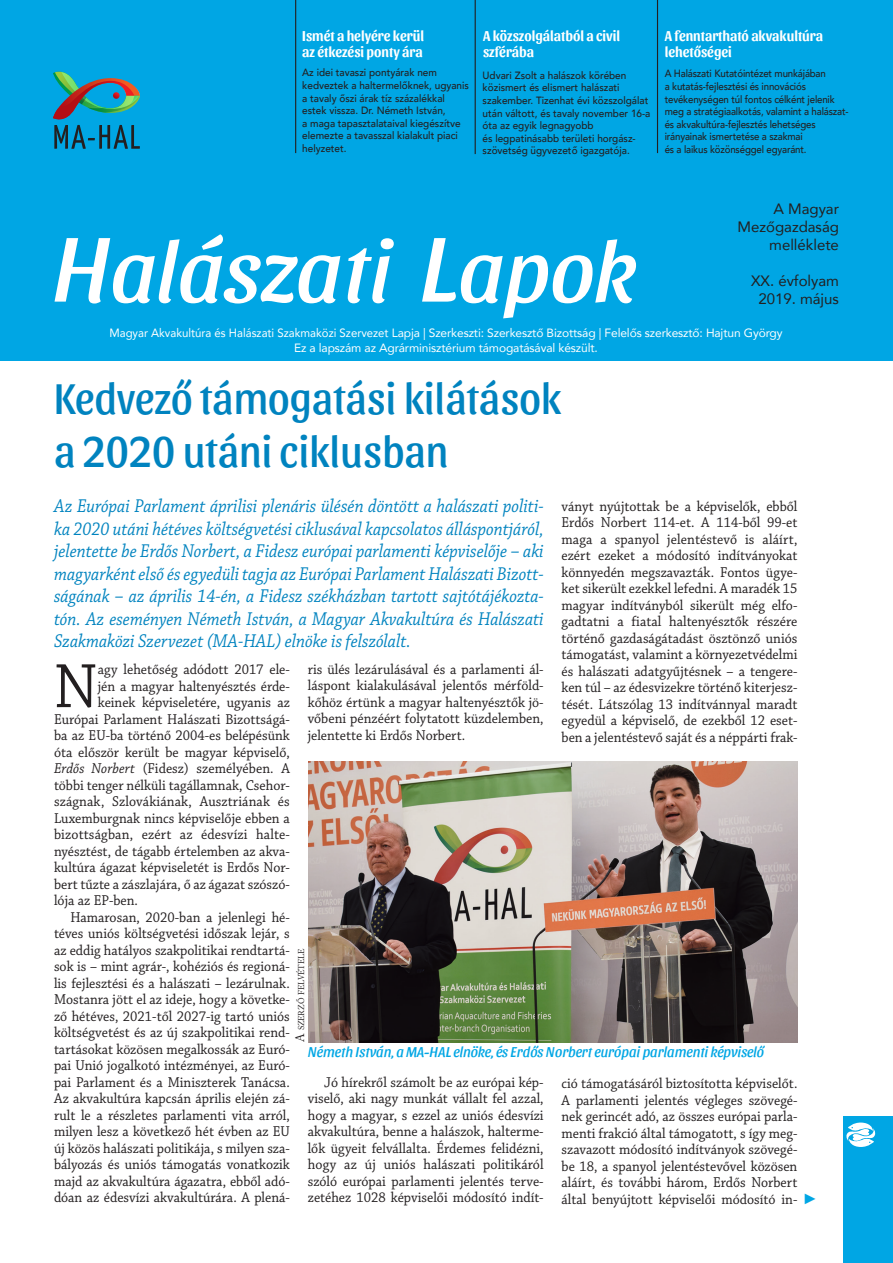
<style>
.page{position:relative;width:893px;height:1263px;background:#fff}
.page>*{position:absolute;margin:0;border:0;box-sizing:border-box;transform-origin:0 0}
.Elsőkenyér{font:65.7px "Chaparral Pro";color:#231f20;scale:.93 1}
.Főcím{font:45px/52.5px "Sansita";color:#0083bf;scale:.95 1}
.Líd{font:italic 19.5px/22.5px "Chaparral Pro";letter-spacing:.005em;color:#0083bf;text-align:justify;scale:.9 1}
.Kenyér{font:15px/16.5px "Chaparral Pro";color:#231f20;text-align:justify;scale:.93 1}
.Elsőkenyér-2{font:15px "Chaparral Pro";color:#231f20;scale:.93 1}
.tartalom_cím{font:700 15px/16.5px "Sansita";color:#fff;scale:.9 1}
.Képaláírás{font:italic 15px "Sansita";color:#00a6e4;scale:.95 1}
.t1{font:15px "Avenir";color:#231f20}
.t2{font:12px "Avenir";letter-spacing:-.01em;color:#fff;scale:.95 1}
.t3{font:12px "Avenir";letter-spacing:-.01em;color:#fff}
.tartalom_kenyér{font:500 10.5px/12.6px "Avenir";color:#231f20;scale:.95 1}
.tartalom_kenyér-2{font:500 10.5px/12.6px "Avenir";color:#231f20;scale:.92 1}
.Fotós{font:8.4px "Adobe Caslon PFL";letter-spacing:-.005em;color:#231f20;scale:.95 1}
.s1{font-style:italic}
.s2{font-size:12px}
.s3{font-family:"Arial";color:#00a6e4}
</style>
<div class="page">
<div style="left:843px;top:1116px;width:50px;height:147px;background:#00a6e4"></div>
<svg style="left:846px;top:1122px;width:29px;height:25px"></svg>
<div style="left:0;top:0;width:893px;height:361px;background:#00a6e4"></div>
<svg style="left:55px;top:234px;width:285px;height:69px"></svg>
<svg style="left:348px;top:238px;width:46px;height:65px"></svg>
<svg style="left:422px;top:238px;width:214px;height:80px"></svg>
<svg style="left:53px;top:72px;width:87px;height:77px"></svg>
<hr style="left:295px;top:0;width:1px;height:153px;background:#231f20">
<hr style="left:475px;top:0;width:1px;height:154px;background:#231f20">
<hr style="left:657px;top:0;width:1px;height:153px;background:#231f20">
<img style="left:308px;top:762px;width:489px;height:280px">
<p class="tartalom_cím" style="left:302px;top:28px;width:137px">Ismét a helyére kerül az étkezési ponty ára</p>
<p class="tartalom_cím" style="left:483px;top:28px;width:154px">A közszolgálatból a civil szférába</p>
<p class="tartalom_cím" style="left:665px;top:28px;width:178px">A fenntartható akvakultúra lehetőségei</p>
<p class="tartalom_kenyér" style="left:302px;top:66px;width:177px">Az idei tavaszi pontyárak nem kedveztek a haltermelőknek, ugyanis a tavaly őszi árak tíz százalékkal estek vissza. Dr. Németh István,<br>a maga tapasztalataival kiegészítve elemezte a tavasszal kialakult piaci helyzetet.</p>
<p class="tartalom_kenyér" style="left:483px;top:68px;width:178px">Udvari Zsolt a halászok körében közismert és elismert halászati szakember. Tizenhat évi közszolgálat után váltott, és tavaly november 16-a óta az egyik legnagyobb<br>és legpatinásabb területi horgász&shy;szövetség ügyvezető igazgatója.</p>
<p class="tartalom_kenyér-2" style="left:665px;top:67px;width:201px">A Halászati Kutatóintézet munkájában<br>a kutatás-fejlesztési és innovációs tevékenységen túl fontos célként jelenik meg a stratégiaalkotás, valamint a halászat&shy;és akvakultúra-fejlesztés lehetséges irányainak ismertetése a szakmai<br>és a laikus közönséggel egyaránt.</p>
<p class="t1" style="left:773px;top:196px;width:67px">A Magyar</p>
<p class="t1" style="left:737px;top:214px;width:103px">Mezőgazdaság</p>
<p class="t1" style="left:769px;top:232px;width:71px">melléklete</p>
<p class="t1" style="left:751px;top:268px;width:89px">XX. évfolyam</p>
<p class="t1" style="left:758px;top:286px;width:82px">2019. május</p>
<p class="t2" style="left:109px;top:323px;width:710px">Magyar Akvakultúra és Halászati Szakmaközi Szervezet Lapja | Szerkeszti: Szerkesztő Bizottság | Felelős szerkesztő: Hajtun György</p>
<p class="t3" style="left:294px;top:338px;width:305px">Ez a lapszám az Agrárminisztérium támogatásával készült.</p>
<p class="Főcím" style="left:54px;top:373px;width:535px">Kedvező támogatási kilátások a 2020 utáni ciklusban</p>
<p class="Líd" style="left:54px;top:495px;width:545px">Az Európai Parlament áprilisi plenáris ülésén döntött a halászati politi&shy;ka 2020 utáni hétéves költségvetési ciklusával kapcsolatos álláspontjáról, jelentette be Erdős Norbert, a Fidesz európai parlamenti képviselője – aki magyarként első és egyedüli tagja az Európai Parlament Halászati Bizott&shy;ságának – az április 14-én, a Fidesz székházban tartott sajtótájékozta&shy;tón. Az eseményen Németh István, a Magyar Akvakultúra és Halászati Szakmaközi Szervezet (MA-HAL) elnöke is felszólalt.</p>
<p class="Kenyér" style="left:561px;top:498px;width:255px">ványt nyújtottak be a képviselők, ebből Erdős Norbert 114-et. A 114-ből 99-et maga a spanyol jelentéstevő is aláírt, ezért ezeket a módosító indítványokat könnyedén megszavazták. Fontos ügye&shy;ket sikerült ezekkel lefedni. A maradék 15 magyar indítványból sikerült még elfo&shy;gadtatni a fiatal haltenyésztők részére történő gazdaságátadást ösztönző uniós támogatást, valamint a környezetvédelmi és halászati adatgyűjtésnek – a tengere&shy;ken túl – az édesvizekre történő kiterjesz&shy;tését. Látszólag 13 indítvánnyal maradt egyedül a képviselő, de ezekből 12 eset&shy;ben a jelentéstevő saját és a néppárti frak-</p>
<p class="Kenyér" style="left:308px;top:662px;width:255px">ris ülés lezárulásával és a parlamenti ál&shy;láspont kialakulásával jelentős mérföld&shy;kőhöz értünk a magyar haltenyésztők jö&shy;vőbeni pénzéért folytatott küzdelemben, jelentette ki Erdős Norbert.</p>
<p class="Elsőkenyér" style="left:54px;top:650px;width:49px">N</p>
<p class="Elsőkenyér-2" style="left:98px;top:661px;width:208px">agy lehetőség adódott 2017 ele-</p>
<p class="Elsőkenyér-2" style="left:98px;top:677px;width:208px">jén a magyar haltenyésztés érde-</p>
<p class="Elsőkenyér-2" style="left:98px;top:694px;width:208px">keinek képviseletére, ugyanis az</p>
<p class="Elsőkenyér-2" style="left:54px;top:710px;width:255px">Európai Parlament Halászati Bizottságá-</p>
<p class="Elsőkenyér-2" style="left:54px;top:727px;width:255px">ba az EU-ba történő 2004-es belépésünk</p>
<p class="Elsőkenyér-2" style="left:54px;top:743px;width:255px">óta először került be magyar képviselő,</p>
<p class="Elsőkenyér-2" style="left:54px;top:760px;width:255px"><span class="s1">Erdős Norbert</span> (Fidesz) személyében. A</p>
<p class="Elsőkenyér-2" style="left:54px;top:776px;width:255px">többi tenger nélküli tagállamnak, Csehor-</p>
<p class="Elsőkenyér-2" style="left:54px;top:793px;width:255px">szágnak, Szlovákiának, Ausztriának és</p>
<p class="Elsőkenyér-2" style="left:54px;top:809px;width:255px">Luxemburgnak nincs képviselője ebben a</p>
<p class="Elsőkenyér-2" style="left:54px;top:826px;width:255px">bizottságban, ezért az édesvízi halte-</p>
<p class="Elsőkenyér-2" style="left:54px;top:842px;width:255px">nyésztést, de tágabb értelemben az akva-</p>
<p class="Elsőkenyér-2" style="left:54px;top:859px;width:255px">kultúra ágazat képviseletét is Erdős Nor-</p>
<p class="Elsőkenyér-2" style="left:54px;top:875px;width:255px">bert tűzte a zászlajára, ő az ágazat szószó-</p>
<p class="Elsőkenyér-2" style="left:54px;top:892px;width:92px">lója az EP-ben.</p>
<p class="Kenyér" style="left:54px;top:909px;width:255px;text-indent:17px">Hamarosan, 2020-ban a jelenlegi hé&shy;téves uniós költségvetési időszak lejár, s az eddig hatályos szakpolitikai rendtartá&shy;sok is – mint agrár-, kohéziós és regioná&shy;lis fejlesztési és a halászati – lezárulnak.<br>Mostanra jött el az ideje, hogy a követke&shy;ző hétéves, 2021-től 2027-ig tartó uniós költségvetést és az új szakpolitikai rend&shy;tartásokat közösen megalkossák az Euró&shy;pai Unió jogalkotó intézményei, az Euró&shy;pai Parlament és a Miniszterek Tanácsa.<br>Az akvakultúra kapcsán április elején zá&shy;rult le a részletes parlamenti vita arról, milyen lesz a következő hét évben az EU új közös halászati politikája, s milyen sza&shy;bályozás és uniós támogatás vonatkozik majd az akvakultúra ágazatra, ebből adó&shy;dóan az édesvízi akvakultúrára. A plená-</p>
<p class="Fotós" style="left:296px;top:1042px;width:100px;rotate:-90deg"><span class="s2">A</span> szerző felvétele</p>
<p class="Képaláírás" style="left:308px;top:1043px;width:482px">Németh István, a MA-HAL elnöke, és Erdős Norbert európai parlamenti képviselő</p>
<p class="Kenyér" style="left:308px;top:1074px;width:255px;text-indent:17px">Jó hírekről számolt be az európai kép&shy;viselő, aki nagy munkát vállalt fel azzal, hogy a magyar, s ezzel az uniós édesvízi akvakultúra, benne a halászok, halterme&shy;lők ügyeit felvállalta. Érdemes felidézni, hogy az új uniós halászati politikáról szóló európai parlamenti jelentés terve&shy;zetéhez 1028 képviselői módosító indít-</p>
<p class="Kenyér" style="left:561px;top:1076px;width:277px;text-align:left">ció támogatásáról biztosította képviselőt.<br>A parlamenti jelentés végleges szövegé&shy;nek gerincét adó, az összes európai parla&shy;menti frakció által támogatott, s így meg&shy;szavazott módosító indítványok szövegé-<br>be 18, a spanyol jelentéstevővel közösen aláírt, és további három, Erdős Norbert által benyújtott képviselői módosító in- <span class="s3">►</span></p>
</div>
